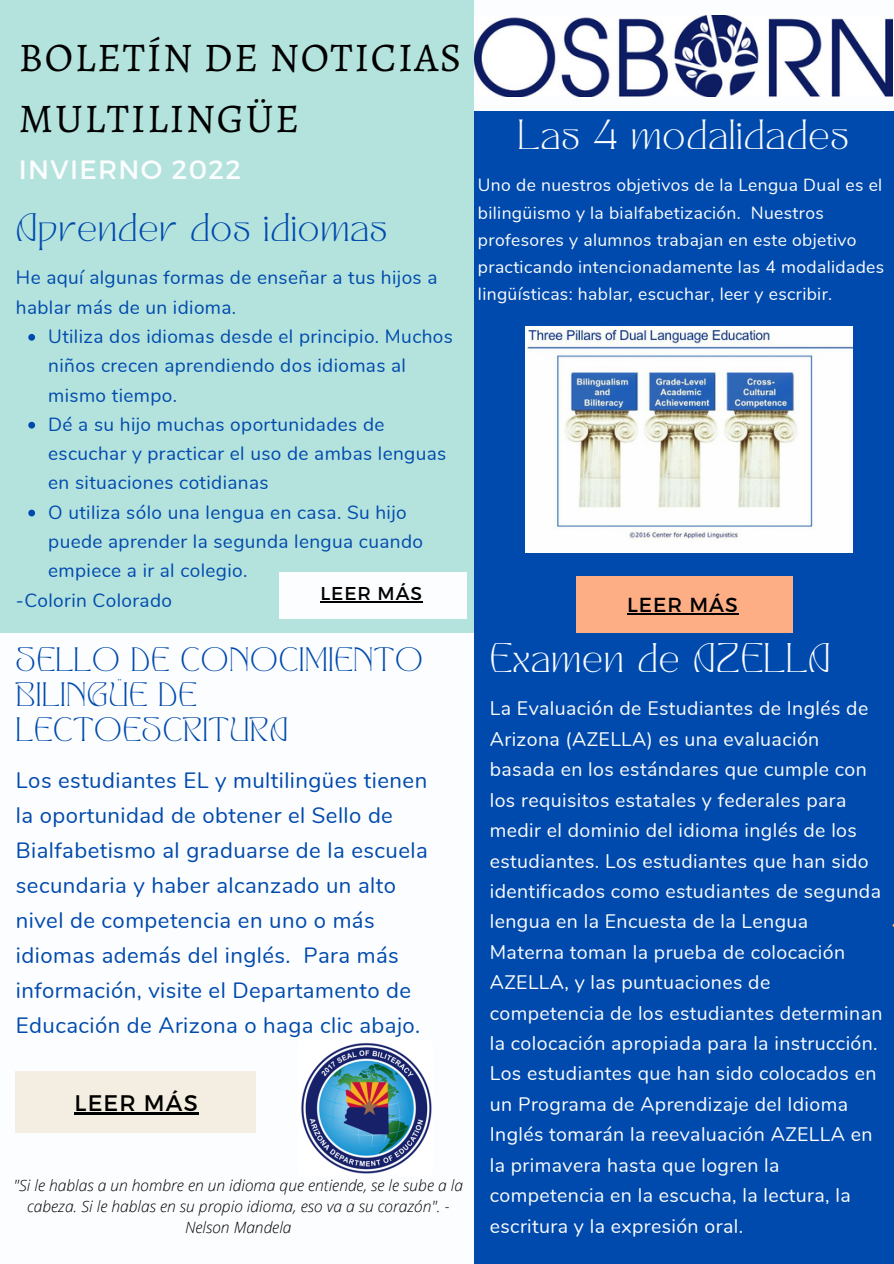
<style>
.page{position:relative;width:894px;height:1264px;background:#fff}
.page>*{position:absolute;margin:0;border:0;box-sizing:border-box;transform-origin:0 0}
.t1{font:40.8px "Alegreya";letter-spacing:.04em;color:#000}
.t2{font:29.4px "TANMIGNON DISPLAY";letter-spacing:.04em;color:#fcfdfe}
.t3{font:28.8px "TANMIGNON DISPLAY";letter-spacing:.04em;color:#fcfdfe}
.t4{font:27.9px "TANMIGNON DISPLAY";letter-spacing:.04em;color:#004aad}
.t5{font:26.55px "Montserrat";letter-spacing:.05em;color:#fcfdfe}
.t6{font:23.7px/35px "TANMIGNON DISPLAY";letter-spacing:.04em;color:#004aad}
.t7{font:22.5px "Montserrat";letter-spacing:.05em;color:#000}
.t8{font:22.05px/35px "Nunito";letter-spacing:.02em;color:#004aad}
.t9{font:20.25px "Montserrat";letter-spacing:.05em;color:#000}
.t10{font:19.5px/30.5px "Nunito";letter-spacing:.02em;color:#fcfdfe}
.t11{font:19.05px/29.2px "Nunito";letter-spacing:.02em;color:#004aad}
.t12{font:18.6px "Montserrat";letter-spacing:.05em;color:#000}
.t13{font:17.4px/27px "Nunito";letter-spacing:.02em;color:#fcfdfe}
.t14{font:italic 300 15.6px/21.3px "Open Sans";color:#000;text-align:center}
</style>
<div class="page">
<div style="left:0;top:0;width:893px;height:1263px;background:#004aad"></div>
<div style="left:0;top:545px;width:474px;height:718px;background:#fcfdfe"></div>
<div style="left:0;top:0;width:474px;height:632px;background:#b4e3dd"></div>
<div style="left:16px;top:1071px;width:240px;height:62px;background:#f4eee2"></div>
<div style="left:575px;top:576px;width:217px;height:56px;background:#fdae85"></div>
<div style="left:474px;top:0;width:419px;height:110px;background:#fcfdfe"></div>
<img style="left:474px;top:15px;width:417px;height:82px">
<img style="left:301px;top:1043px;width:131px;height:131px">
<img style="left:525px;top:327px;width:327px;height:225px">
<svg style="left:28px;top:334px;width:7px;height:7px"></svg>
<svg style="left:28px;top:422px;width:7px;height:6px"></svg>
<svg style="left:28px;top:509px;width:7px;height:7px"></svg>
<hr style="left:75px;top:1112px;width:124px;height:2px;background:#000">
<hr style="left:627px;top:613px;width:111px;height:1px;background:#000">
<div style="left:279px;top:573px;width:187px;height:46px;background:#fcfdfe"></div>
<hr style="left:320px;top:601px;width:103px;height:1px;background:#000">
<p class="t1" style="left:19px;top:30px;width:444px">BOLETÍN DE NOTICIAS</p>
<p class="t1" style="left:19px;top:91px;width:282px">MULTILINGÜE</p>
<p class="t5" style="left:19px;top:152px;width:223px">INVIERNO 2022</p>
<p class="t4" style="left:16px;top:212px;width:372px">Aprender dos idiomas</p>
<p class="t11" style="left:16px;top:263px;width:423px">He aquí algunas formas de enseñar a tus hijos a hablar más de un idioma.</p>
<p class="t11" style="left:48px;top:322px;width:406px">Utiliza dos idiomas desde el principio. Muchos niños crecen aprendiendo dos idiomas al mismo tiempo.</p>
<p class="t11" style="left:48px;top:410px;width:399px">Dé a su hijo muchas oportunidades de escuchar y practicar el uso de ambas lenguas en situaciones cotidianas</p>
<p class="t11" style="left:48px;top:498px;width:376px">O utiliza sólo una lengua en casa. Su hijo puede aprender la segunda lengua cuando empiece a ir al colegio.</p>
<p class="t11" style="left:16px;top:585px;width:157px">-Colorin Colorado</p>
<p class="t12" style="left:320px;top:581px;width:103px">LEER MÁS</p>
<p class="t6" style="left:16px;top:646px;width:408px">SELLO DE CONOCIMIENTO<br>BILINGÜE DE<br>LECTOESCRITURA</p>
<p class="t8" style="left:16px;top:763px;width:413px">Los estudiantes EL y multilingües tienen la oportunidad de obtener el Sello de Bialfabetismo al graduarse de la escuela secundaria y haber alcanzado un alto nivel de competencia en uno o más idiomas además del inglés. Para más información, visite el Departamento de Educación de Arizona o haga clic abajo.</p>
<p class="t7" style="left:75px;top:1088px;width:124px">LEER MÁS</p>
<p class="t14" style="left:14px;top:1173px;width:451px">"Si le hablas a un hombre en un idioma que entiende, se le sube a la cabeza. Si le hablas en su propio idioma, eso va a su corazón". -<br>Nelson Mandela</p>
<p class="t2" style="left:518px;top:120px;width:332px">Las 4 modalidades</p>
<p class="t13" style="left:478px;top:172px;width:407px">Uno de nuestros objetivos de la Lengua Dual es el bilingüismo y la bialfabetización. Nuestros profesores y alumnos trabajan en este objetivo practicando intencionadamente las 4 modalidades lingüísticas: hablar, escuchar, leer y escribir.</p>
<p class="t9" style="left:627px;top:592px;width:112px">LEER MÁS</p>
<p class="t3" style="left:489px;top:642px;width:342px">Examen de AZELLA</p>
<p class="t10" style="left:489px;top:693px;width:394px">La Evaluación de Estudiantes de Inglés de Arizona (AZELLA) es una evaluación basada en los estándares que cumple con los requisitos estatales y federales para medir el dominio del idioma inglés de los estudiantes. Los estudiantes que han sido identificados como estudiantes de segunda lengua en la Encuesta de la Lengua Materna toman la prueba de colocación AZELLA, y las puntuaciones de competencia de los estudiantes determinan la colocación apropiada para la instrucción.<br>Los estudiantes que han sido colocados en un Programa de Aprendizaje del Idioma Inglés tomarán la reevaluación AZELLA en la primavera hasta que logren la competencia en la escucha, la lectura, la escritura y la expresión oral.</p>
</div>
